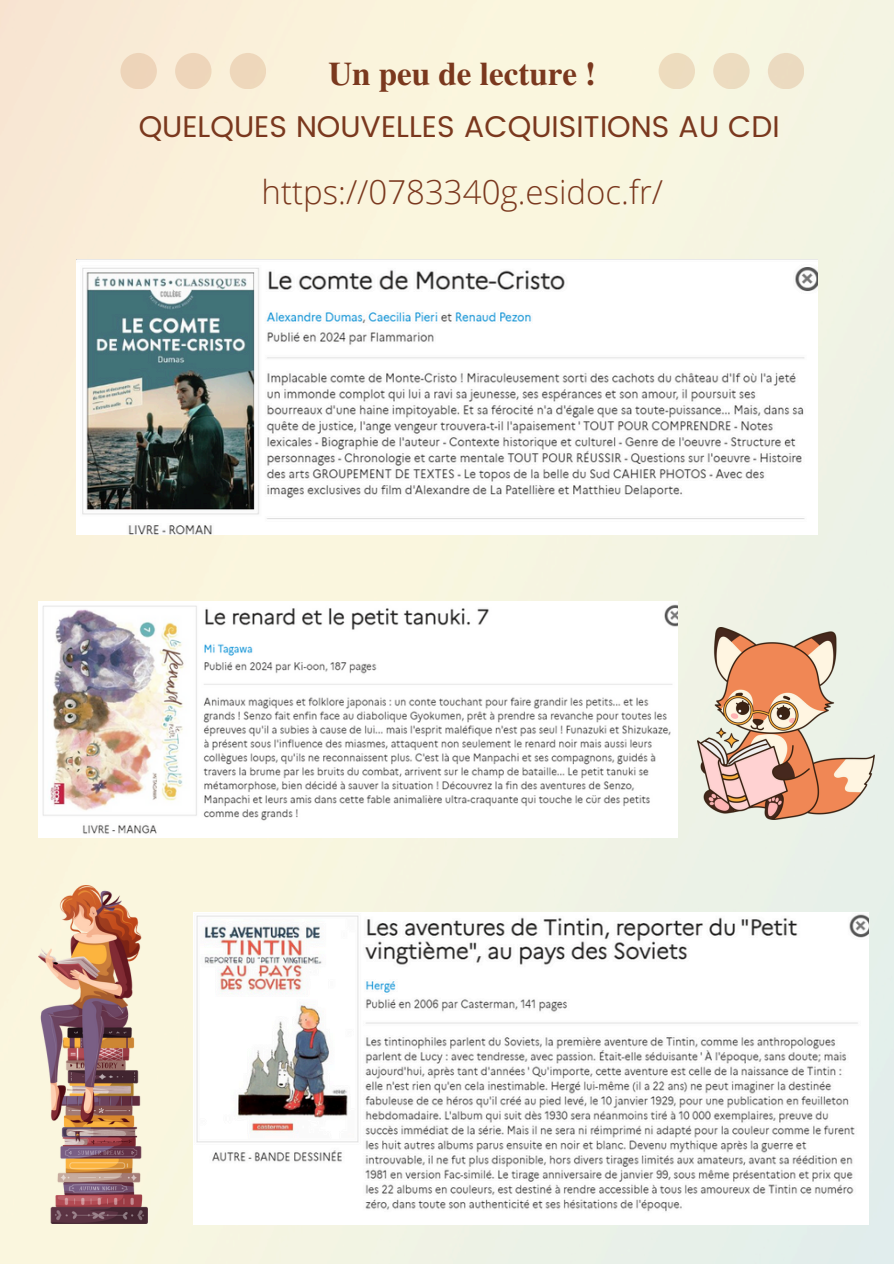
<style>
.page{position:relative;width:894px;height:1264px;background:#fff}
.page>*{position:absolute;margin:0;border:0;box-sizing:border-box;transform-origin:0 0}
.t1{font:300 33px "Open Sans";color:#7a381e}
.t2{font:700 33px "Te X Gyre Termes";color:#7a381e}
.t3{font:30px "Poppins";color:#7a381e}
</style>
<div class="page">
<img style="left:0;top:0;width:893px;height:1263px">
<svg style="left:120px;top:53px;width:146px;height:36px;background:#f2dfc6"></svg>
<svg style="left:658px;top:53px;width:145px;height:36px;background:#f0e6cc"></svg>
<img style="left:77px;top:259px;width:740px;height:276px">
<img style="left:39px;top:601px;width:637px;height:236px">
<img style="left:193px;top:912px;width:675px;height:311px">
<img style="left:697px;top:627px;width:177px;height:192px">
<img style="left:39px;top:885px;width:109px;height:338px">
<p class="t2" style="left:328px;top:48px;width:269px">Un peu de lecture !</p>
<h2 class="t3" style="left:139px;top:109px;width:642px">QUELQUES NOUVELLES ACQUISITIONS AU CDI</h2>
<p class="t1" style="left:261px;top:169px;width:403px">https://0783340g.esidoc.fr/</p>
</div>
